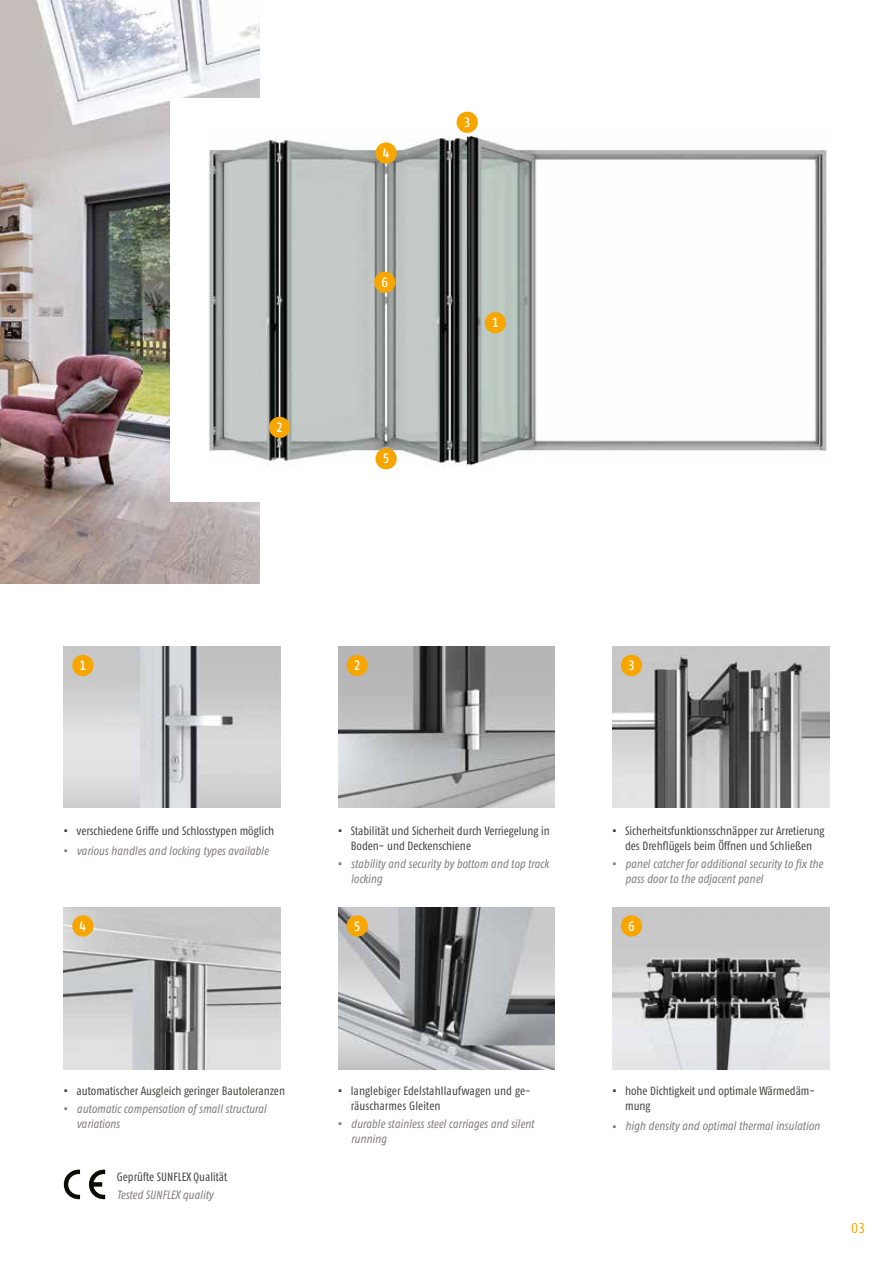
<style>
.page{position:relative;width:893px;height:1263px;background:#fff}
.page>*{position:absolute;margin:0;border:0;box-sizing:border-box;transform-origin:0 0}
.t1{font:14.25px "Fago Co Regular Tf";color:#f7a600}
.t2{font:13.5px "Fago Co Med Tf";color:#fff}
.t3{font:12px/15px "Fago Co Regular Tf";color:#42413f}
.t4{font:italic 12px/15px "Fago Co Regular Tf";color:#817d7c}
</style>
<div class="page">
<img style="left:64px;top:646px;width:217px;height:162px">
<img style="left:64px;top:907px;width:217px;height:162px">
<img style="left:338px;top:646px;width:217px;height:162px">
<img style="left:338px;top:907px;width:217px;height:162px">
<img style="left:612px;top:646px;width:217px;height:162px">
<img style="left:612px;top:907px;width:217px;height:162px">
<img style="left:0;top:0;width:259px;height:584px">
<div style="left:170px;top:98px;width:723px;height:404px;background:#fff"></div>
<svg style="left:64px;top:1169px;width:16px;height:30px"></svg>
<svg style="left:89px;top:1169px;width:16px;height:30px"></svg>
<div style="left:72px;top:655px;width:22px;height:21px;background:#f7a600;border-radius:50%"></div>
<div style="left:72px;top:915px;width:22px;height:21px;background:#f7a600;border-radius:50%"></div>
<div style="left:347px;top:655px;width:21px;height:21px;background:#f7a600;border-radius:50%"></div>
<div style="left:347px;top:915px;width:21px;height:21px;background:#f7a600;border-radius:50%"></div>
<div style="left:621px;top:655px;width:21px;height:21px;background:#f7a600;border-radius:50%"></div>
<div style="left:621px;top:915px;width:21px;height:21px;background:#f7a600;border-radius:50%"></div>
<img style="left:208px;top:129px;width:619px;height:340px">
<div style="left:485px;top:312px;width:21px;height:21px;background:#f7a600;border-radius:50%"></div>
<div style="left:269px;top:417px;width:21px;height:21px;background:#f7a600;border-radius:50%"></div>
<div style="left:457px;top:112px;width:21px;height:21px;background:#f7a600;border-radius:50%"></div>
<div style="left:375px;top:142px;width:22px;height:22px;background:#f7a600;border-radius:50%"></div>
<div style="left:375px;top:448px;width:22px;height:21px;background:#f7a600;border-radius:50%"></div>
<div style="left:374px;top:272px;width:21px;height:21px;background:#f7a600;border-radius:50%"></div>
<p class="t2" style="left:276px;top:420px;width:8px">2</p>
<p class="t2" style="left:383px;top:145px;width:8px">4</p>
<p class="t2" style="left:381px;top:274px;width:8px">6</p>
<p class="t2" style="left:383px;top:451px;width:8px">5</p>
<p class="t2" style="left:464px;top:114px;width:8px">3</p>
<p class="t2" style="left:492px;top:315px;width:8px">1</p>
<p class="t2" style="left:80px;top:658px;width:8px">1</p>
<p class="t2" style="left:354px;top:658px;width:8px">2</p>
<p class="t2" style="left:628px;top:658px;width:8px">3</p>
<p class="t3" style="left:64px;top:823px;width:212px">▪ verschiedene Griffe und Schlosstypen möglich</p>
<p class="t4" style="left:64px;top:843px;width:206px">▪ various handles and locking types available</p>
<p class="t3" style="left:351px;top:823px;width:200px;text-indent:-13px">▪ Stabilität und Sicherheit durch Verriegelung in<br>Boden- und Deckenschiene</p>
<p class="t4" style="left:351px;top:856px;width:200px;text-indent:-13px">▪ stability and security by bottom and top track locking</p>
<p class="t3" style="left:612px;top:823px;width:214px;text-align:center">▪ Sicherheitsfunktionsschnäpper zur Arretierung des Drehflügels beim Öffnen und Schließen</p>
<p class="t4" style="left:625px;top:856px;width:199px;text-indent:-13px">▪ panel catcher for additional security to fix the pass door to the adjacent panel</p>
<p class="t2" style="left:80px;top:918px;width:8px">4</p>
<p class="t2" style="left:354px;top:918px;width:8px">5</p>
<p class="t2" style="left:628px;top:918px;width:8px">6</p>
<p class="t3" style="left:64px;top:1083px;width:223px">▪ automatischer Ausgleich geringer Bautoleranzen</p>
<p class="t4" style="left:77px;top:1101px;width:191px;text-indent:-13px">▪ automatic compensation of small structural variations</p>
<p class="t3" style="left:351px;top:1083px;width:181px;text-indent:-13px">▪ langlebiger Edelstahllaufwagen und ge&shy;räuscharmes Gleiten</p>
<p class="t4" style="left:351px;top:1116px;width:185px;text-indent:-13px">▪ durable stainless steel carriages and silent running</p>
<p class="t3" style="left:625px;top:1083px;width:191px;text-indent:-13px">▪ hohe Dichtigkeit und optimale Wärmedäm&shy;mung</p>
<p class="t4" style="left:612px;top:1118px;width:209px">▪ high density and optimal thermal insulation</p>
<p class="t3" style="left:117px;top:1169px;width:112px">Geprüfte SUNFLEX Qualität</p>
<p class="t4" style="left:117px;top:1187px;width:98px">Tested SUNFLEX quality</p>
<p class="t1" style="left:851px;top:1220px;width:16px">03</p>
</div>
